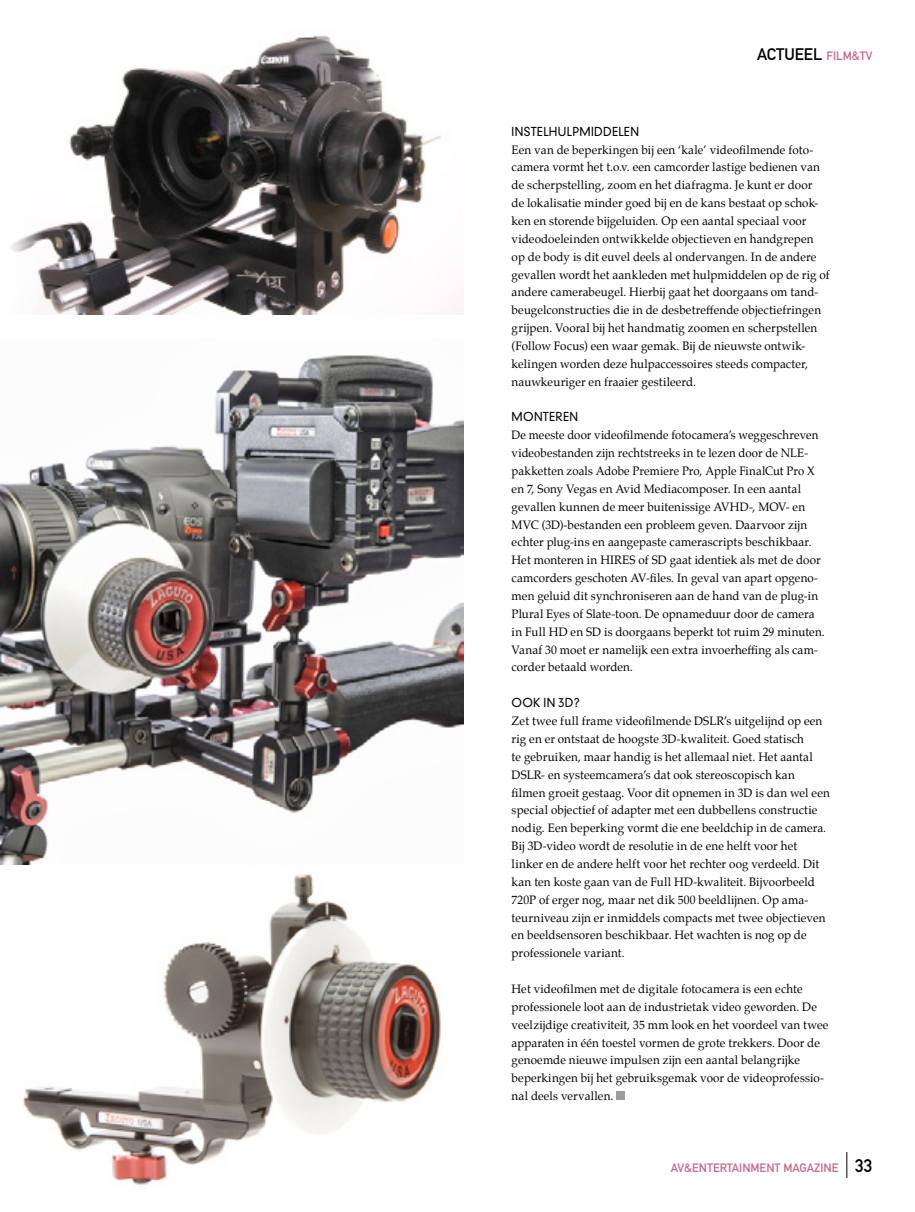
<style>
.page{position:relative;width:915px;height:1212px;background:#fff}
.page>*{position:absolute;margin:0;border:0;box-sizing:border-box;transform-origin:0 0}
.t1{font:16.5px "DIN Mittelschrift";color:#000}
.t2{font:12px/17.9px "Palatino";letter-spacing:.01em;color:#000}
.t3{font:12px/17.9px "Palatino";letter-spacing:.01em;color:#000;scale:.95 1}
.t4{font:300 12px "DIN Neuzeit Grotesk";letter-spacing:.025em;color:#000}
.t5{font:12px "DIN Mittelschrift";color:#c9668a}
.s1{font-size:12px;color:#c9668a}
.s2{font-size:18px;color:#000}
</style>
<div class="page">
<div style="left:616px;top:1091px;width:8px;height:9px;background:#9c9c9d"></div>
<img style="left:11px;top:35px;width:452px;height:279px">
<img style="left:22px;top:874px;width:419px;height:311px">
<img style="left:0;top:355px;width:463px;height:509px">
<svg style="left:846px;top:1152px;width:1px;height:26px"></svg>
<h1 class="t1" style="left:756px;top:44px;width:117px">ACTUEEL <span class="s1">FILM&amp;TV</span></h1>
<p class="t4" style="left:511px;top:124px;width:127px">INSTELHULPMIDDELEN</p>
<p class="t2" style="left:511px;top:140px;width:319px">Een van de beperkingen bij een ‘kale’ videofilmende foto&shy;camera vormt het t.o.v. een camcorder lastige bedienen van de scherpstelling, zoom en het diafragma. Je kunt er door<br>de lokalisatie minder goed bij en de kans bestaat op schok&shy;ken en storende bijgeluiden. Op een aantal speciaal voor videodoeleinden ontwikkelde objectieven en handgrepen op de body is dit euvel deels al ondervangen. In de andere gevallen wordt het aankleden met hulpmiddelen op de rig of andere camerabeugel. Hierbij gaat het doorgaans om tand&shy;beugelconstructies die in de desbetreffende objectiefringen grijpen. Vooral bij het handmatig zoomen en scherpstellen (Follow Focus) een waar gemak. Bij de nieuwste ontwik&shy;kelingen worden deze hulpaccessoires steeds compacter, nauwkeuriger en fraaier gestileerd.</p>
<p class="t4" style="left:511px;top:410px;width:66px">MONTEREN</p>
<p class="t3" style="left:511px;top:426px;width:331px">De meeste door videofilmende fotocamera’s weggeschreven videobestanden zijn rechtstreeks in te lezen door de NLE&shy;pakketten zoals Adobe Premiere Pro, Apple FinalCut Pro X en 7, Sony Vegas en Avid Mediacomposer. In een aantal gevallen kunnen de meer buitenissige AVHD-, MOV- en MVC (3D)-bestanden een probleem geven. Daarvoor zijn echter plug-ins en aangepaste camerascripts beschikbaar.<br>Het monteren in HIRES of SD gaat identiek als met de door camcorders geschoten AV-files. In geval van apart opgeno&shy;men geluid dit synchroniseren aan de hand van de plug-in Plural Eyes of Slate-toon. De opnameduur door de camera in Full HD en SD is doorgaans beperkt tot ruim 29 minuten.<br>Vanaf 30 moet er namelijk een extra invoerheffing als cam&shy;corder betaald worden.</p>
<p class="t4" style="left:511px;top:696px;width:70px">OOK IN 3D?</p>
<p class="t2" style="left:511px;top:712px;width:319px">Zet twee full frame videofilmende DSLR’s uitgelijnd op een rig en er ontstaat de hoogste 3D-kwaliteit. Goed statisch<br>te gebruiken, maar handig is het allemaal niet. Het aantal DSLR- en systeemcamera’s dat ook stereoscopisch kan filmen groeit gestaag. Voor dit opnemen in 3D is dan wel een special objectief of adapter met een dubbellens constructie nodig. Een beperking vormt die ene beeldchip in de camera.<br>Bij 3D-video wordt de resolutie in de ene helft voor het linker en de andere helft voor het rechter oog verdeeld. Dit kan ten koste gaan van de Full HD-kwaliteit. Bijvoorbeeld 720P of erger nog, maar net dik 500 beeldlijnen. Op ama&shy;teurniveau zijn er inmiddels compacts met twee objectieven en beeldsensoren beschikbaar. Het wachten is nog op de professionele variant.</p>
<p class="t2" style="left:511px;top:980px;width:318px">Het videofilmen met de digitale fotocamera is een echte professionele loot aan de industrietak video geworden. De veelzijdige creativiteit, 35 mm look en het voordeel van twee apparaten in één toestel vormen de grote trekkers. Door de genoemde nieuwe impulsen zijn een aantal belangrijke beperkingen bij het gebruiksgemak voor de videoprofessio&shy;nal deels vervallen.</p>
<p class="t5" style="left:670px;top:1161px;width:203px">AV&amp;ENTERTAINMENT MAGAZINE <span class="s2">33</span></p>
</div>
